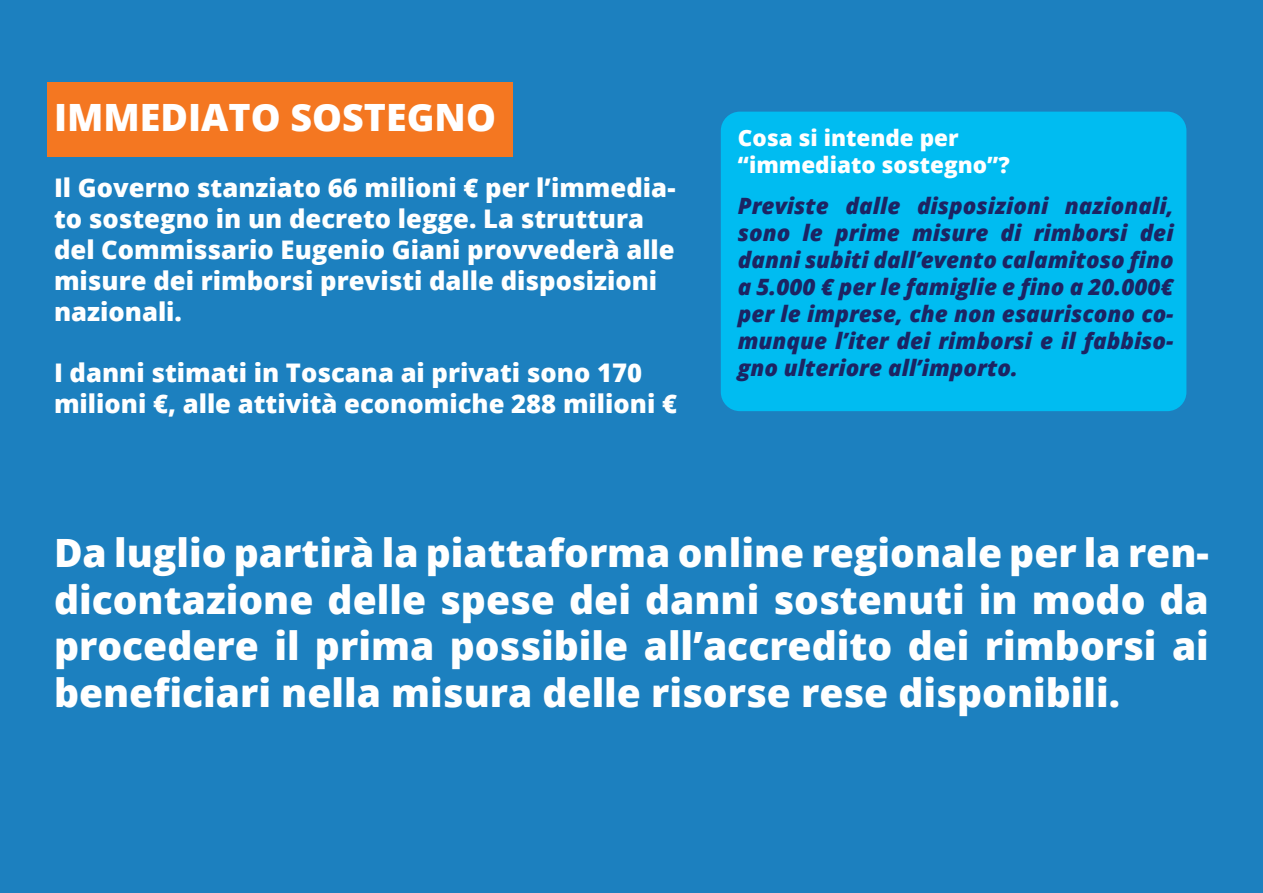
<style>
.page{position:relative;width:1263px;height:893px;background:#1c80bf}
.page>*{position:absolute;margin:0;border:0;box-sizing:border-box;transform-origin:0 0}
.t1{font:800 39px/46.8px "Open Sans";color:#fff;text-align:justify}
.t2{font:800 37.65px "Open Sans";color:#fff}
.t3{font:800 25.65px/30.8px "Open Sans";color:#fff}
.t4{font:italic 800 22.5px/27px "Open Sans";color:#1c2463;text-align:justify}
.t5{font:800 22.5px "Open Sans";color:#fff}
</style>
<div class="page">
<div style="left:47px;top:82px;width:465px;height:74px;background:#f47721"></div>
<div style="left:721px;top:112px;width:465px;height:299px;background:#00bcf1;border-radius:19px"></div>
<p class="t2" style="left:54px;top:89px;width:443px">IMMEDIATO SOSTEGNO</p>
<p class="t3" style="left:54px;top:171px;width:623px">Il Governo stanziato 66 milioni € per l’immedia&shy;to sostegno in un decreto legge. La struttura del Commissario Eugenio Giani provvederà alle misure dei rimborsi previsti dalle disposizioni nazionali.</p>
<p class="t3" style="left:54px;top:356px;width:625px">I danni stimati in Toscana ai privati sono 170 milioni €, alle attività economiche 288 milioni €</p>
<p class="t5" style="left:738px;top:121px;width:222px">Cosa si intende per</p>
<p class="t5" style="left:738px;top:148px;width:273px">“immediato sostegno”?</p>
<p class="t4" style="left:738px;top:191px;width:437px">Previste dalle disposizioni nazionali, sono le prime misure di rimborsi dei danni subiti dall’evento calamitoso fino a 5.000 € per le famiglie e fino a 20.000€ per le imprese, che non esauriscono co&shy;munque l’iter dei rimborsi e il fabbiso&shy;gno ulteriore all’importo.</p>
<p class="t1" style="left:54px;top:527px;width:1156px">Da luglio partirà la piattaforma online regionale per la ren&shy;dicontazione delle spese dei danni sostenuti in modo da procedere il prima possibile all’accredito dei rimborsi ai beneficiari nella misura delle risorse rese disponibili.</p>
</div>
